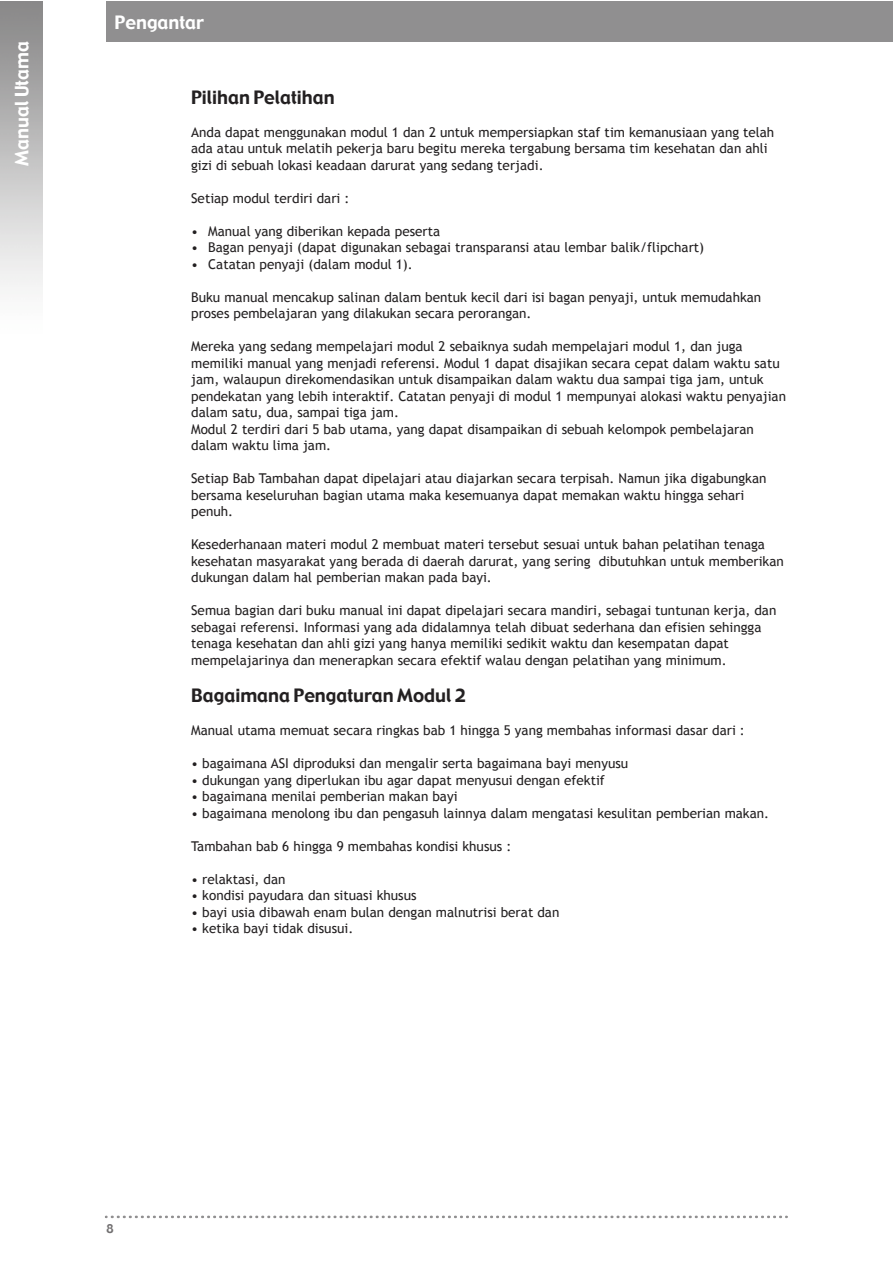
<style>
.page{position:relative;width:893px;height:1263px;background:#fff}
.page>*{position:absolute;margin:0;border:0;box-sizing:border-box;transform-origin:0 0}
.t1{font:18px "Gadget";color:#232021}
.t2{font:18px "Gadget";color:#fff}
.t3{font:13.5px/16.5px "Trebuchet MS";color:#232021}
.t4{font:12px "Gadget";color:#727071}
</style>
<div class="page">
<div style="left:106px;top:1px;width:787px;height:40px;background:#908f90"></div>
<svg style="left:105px;top:1215px;width:683px;height:3px"></svg>
<h1 class="t2" style="left:10px;top:166px;width:126px;rotate:-90deg">Manual Utama</h1>
<h1 class="t2" style="left:115px;top:11px;width:91px">Pengantar</h1>
<h1 class="t1" style="left:191px;top:86px;width:145px">Pilihan Pelatihan</h1>
<p class="t3" style="left:191px;top:124px;width:585px">Anda dapat menggunakan modul 1 dan 2 untuk mempersiapkan staf tim kemanusiaan yang telah ada atau untuk melatih pekerja baru begitu mereka tergabung bersama tim kesehatan dan ahli gizi di sebuah lokasi keadaan darurat yang sedang terjadi.</p>
<p class="t3" style="left:191px;top:190px;width:160px">Setiap modul terdiri dari :</p>
<p class="t3" style="left:191px;top:223px;width:250px">• Manual yang diberikan kepada peserta</p>
<p class="t3" style="left:191px;top:239px;width:514px">• Bagan penyaji (dapat digunakan sebagai transparansi atau lembar balik/flipchart)</p>
<p class="t3" style="left:191px;top:256px;width:223px">• Catatan penyaji (dalam modul 1).</p>
<p class="t3" style="left:191px;top:289px;width:572px">Buku manual mencakup salinan dalam bentuk kecil dari isi bagan penyaji, untuk memudahkan proses pembelajaran yang dilakukan secara perorangan.</p>
<p class="t3" style="left:191px;top:338px;width:596px">Mereka yang sedang mempelajari modul 2 sebaiknya sudah mempelajari modul 1, dan juga memiliki manual yang menjadi referensi. Modul 1 dapat disajikan secara cepat dalam waktu satu jam, walaupun direkomendasikan untuk disampaikan dalam waktu dua sampai tiga jam, untuk pendekatan yang lebih interaktif. Catatan penyaji di modul 1 mempunyai alokasi waktu penyajian dalam satu, dua, sampai tiga jam.<br>Modul 2 terdiri dari 5 bab utama, yang dapat disampaikan di sebuah kelompok pembelajaran dalam waktu lima jam.</p>
<p class="t3" style="left:191px;top:470px;width:577px">Setiap Bab Tambahan dapat dipelajari atau diajarkan secara terpisah. Namun jika digabungkan bersama keseluruhan bagian utama maka kesemuanya dapat memakan waktu hingga sehari penuh.</p>
<p class="t3" style="left:191px;top:536px;width:594px">Kesederhanaan materi modul 2 membuat materi tersebut sesuai untuk bahan pelatihan tenaga kesehatan masyarakat yang berada di daerah darurat, yang sering dibutuhkan untuk memberikan dukungan dalam hal pemberian makan pada bayi.</p>
<p class="t3" style="left:191px;top:602px;width:587px">Semua bagian dari buku manual ini dapat dipelajari secara mandiri, sebagai tuntunan kerja, dan sebagai referensi. Informasi yang ada didalamnya telah dibuat sederhana dan efisien sehingga tenaga kesehatan dan ahli gizi yang hanya memiliki sedikit waktu dan kesempatan dapat mempelajarinya dan menerapkan secara efektif walau dengan pelatihan yang minimum.</p>
<h1 class="t1" style="left:191px;top:684px;width:276px">Bagaimana Pengaturan Modul 2</h1>
<p class="t3" style="left:191px;top:722px;width:555px">Manual utama memuat secara ringkas bab 1 hingga 5 yang membahas informasi dasar dari :</p>
<p class="t3" style="left:191px;top:755px;width:438px">• bagaimana ASI diproduksi dan mengalir serta bagaimana bayi menyusu</p>
<p class="t3" style="left:191px;top:772px;width:415px">• dukungan yang diperlukan ibu agar dapat menyusui dengan efektif</p>
<p class="t3" style="left:191px;top:788px;width:268px">• bagaimana menilai pemberian makan bayi</p>
<p class="t3" style="left:191px;top:805px;width:579px">• bagaimana menolong ibu dan pengasuh lainnya dalam mengatasi kesulitan pemberian makan.</p>
<p class="t3" style="left:191px;top:838px;width:322px">Tambahan bab 6 hingga 9 membahas kondisi khusus :</p>
<p class="t3" style="left:191px;top:871px;width:96px">• relaktasi, dan</p>
<p class="t3" style="left:191px;top:887px;width:227px">• kondisi payudara dan situasi khusus</p>
<p class="t3" style="left:191px;top:904px;width:370px">• bayi usia dibawah enam bulan dengan malnutrisi berat dan</p>
<p class="t3" style="left:191px;top:920px;width:164px">• ketika bayi tidak disusui.</p>
<p class="t4" style="left:106px;top:1221px;width:9px">8</p>
</div>
